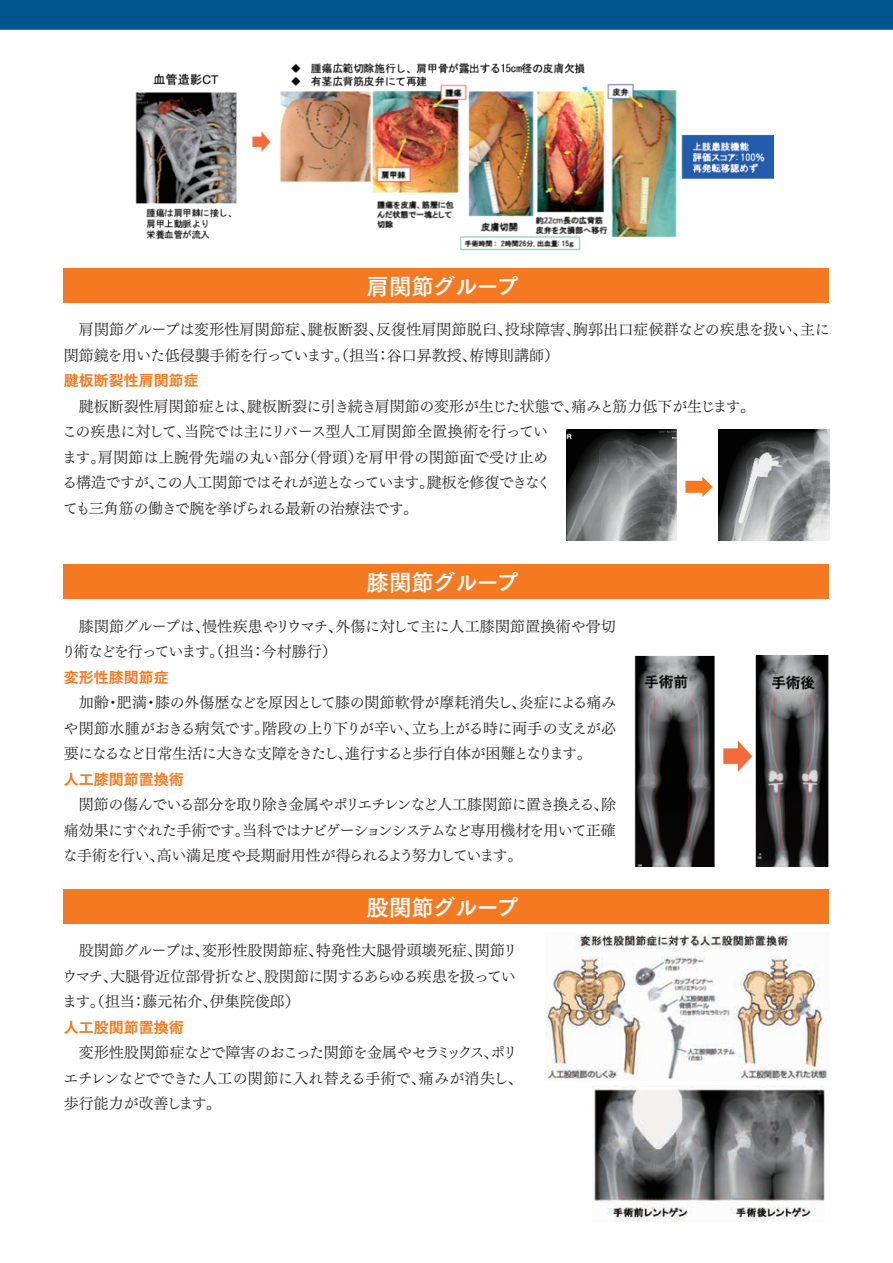
<style>
.page{position:relative;width:893px;height:1263px;background:#fff}
.page>*{position:absolute;margin:0;border:0;box-sizing:border-box;transform-origin:0 0}
.t1{font:22.5px "Tsuku Go Pro B";letter-spacing:-.035em;color:#fff}
.t2{font:15px/25.5px "Tsuku Min Pr 5 R";letter-spacing:-.025em;color:#231f20}
.t3{font:15px/25.5px "Tsuku Min Pr 5 R";letter-spacing:-.07em;color:#231f20;text-align:right}
.t4{font:15px/25.5px "Tsuku Min Pr 5 R";letter-spacing:-.055em;color:#231f20}
.t5{font:15px/25.5px "Tsuku Min Pr 5 R";color:#231f20}
.t6{font:15px "Tsuku Min Pr 5 R";letter-spacing:.01em;color:#231f20}
.t7{font:15px "Tsuku Min Pr 5 R";letter-spacing:-.06em;color:#231f20}
.t8{font:15px "Tsuku Go Pro E";color:#f47921}
.t9{font:15px "Tsuku Min Pr 5 R";letter-spacing:.005em;color:#231f20}
.t10{font:15px "Tsuku Min Pr 5 R";letter-spacing:-.12em;color:#231f20}
.t11{font:15px "Tsuku Min Pr 5 R";letter-spacing:.015em;color:#231f20}
.t12{font:15px "Tsuku Min Pr 5 R";letter-spacing:-.005em;color:#231f20}
</style>
<div class="page">
<div style="left:0;top:0;width:893px;height:30px;background:#00548e"></div>
<img style="left:566px;top:430px;width:111px;height:111px">
<img style="left:718px;top:430px;width:111px;height:111px">
<img style="left:136px;top:63px;width:637px;height:188px">
<div style="left:685px;top:481px;width:19px;height:12px;background:#f47921"></div>
<svg style="left:702px;top:477px;width:11px;height:20px"></svg>
<img style="left:634px;top:655px;width:195px;height:211px">
<img style="left:546px;top:934px;width:282px;height:145px">
<img style="left:593px;top:1086px;width:232px;height:136px">
<div style="left:64px;top:268px;width:765px;height:34px;background:#f47921"></div>
<div style="left:64px;top:565px;width:765px;height:34px;background:#f47921"></div>
<div style="left:64px;top:889px;width:765px;height:34px;background:#f47921"></div>
<h1 class="t1" style="left:367px;top:267px;width:153px">肩関節グループ</h1>
<p class="t6" style="left:64px;top:316px;width:253px">　肩関節グループは変形性肩関節症、</p>
<p class="t6" style="left:376px;top:316px;width:138px">反復性肩関節脱臼、</p>
<p class="t2" style="left:505px;top:315px;width:77px">投球障害、</p>
<p class="t5" style="left:573px;top:315px;width:236px">胸郭出口症候群などの疾患を扱い、</p>
<p class="t2" style="left:308px;top:315px;width:77px">腱板断裂、</p>
<p class="t2" style="left:800px;top:315px;width:31px">主に</p>
<p class="t7" style="left:64px;top:342px;width:317px">関節鏡を用いた低侵襲手術を行っています。（担当</p>
<p class="t8" style="left:64px;top:367px;width:137px">腱板断裂性肩関節症</p>
<p class="t2" style="left:469px;top:341px;width:91px">栫博則講師(</p>
<p class="t2" style="left:387px;top:341px;width:92px">谷口昇教授、</p>
<p class="t2" style="left:375px;top:341px;width:16px">：</p>
<p class="t5" style="left:184px;top:392px;width:365px;text-indent:-120px">　腱板断裂性肩関節症とは、<br>当院では主にリバース型人工肩関節全置換術を行ってい</p>
<p class="t2" style="left:247px;top:392px;width:333px">腱板断裂に引き続き肩関節の変形が生じた状態で、</p>
<p class="t2" style="left:571px;top:392px;width:185px">痛みと筋力低下が生じます。</p>
<p class="t2" style="left:62px;top:417px;width:131px">この疾患に対して、</p>
<p class="t2" style="left:302px;top:443px;width:62px">（骨頭）</p>
<p class="t11" style="left:98px;top:444px;width:213px">肩関節は上腕骨先端の丸い部分</p>
<p class="t12" style="left:354px;top:444px;width:195px">を肩甲骨の関節面で受け止め</p>
<p class="t2" style="left:62px;top:443px;width:45px">ます。</p>
<p class="t3" style="left:427px;top:468px;width:126px">腱板を修復できなく</p>
<p class="t4" style="left:62px;top:468px;width:374px">る構造ですがこの人工関節ではそれが逆となっています。</p>
<p class="t2" style="left:63px;top:468px;width:357px;text-indent:86px">、<br>ても三角筋の働きで腕を挙げられる最新の治療法です。</p>
<h1 class="t1" style="left:367px;top:563px;width:153px">膝関節グループ</h1>
<p class="t9" style="left:335px;top:613px;width:282px">外傷に対して主に人工膝関節置換術や骨切</p>
<p class="t7" style="left:202px;top:613px;width:142px">慢性疾患やリウマチ、</p>
<p class="t2" style="left:64px;top:612px;width:147px">　膝関節グループは、</p>
<p class="t10" style="left:61px;top:638px;width:195px">り術などを行っています。（担当</p>
<p class="t8" style="left:64px;top:664px;width:106px">変形性膝関節症</p>
<p class="t2" style="left:155px;top:688px;width:463px">膝の外傷歴などを原因として膝の関節軟骨が摩耗消失し炎症による痛み</p>
<p class="t2" style="left:511px;top:688px;width:16px">、</p>
<p class="t2" style="left:262px;top:637px;width:77px">今村勝行(</p>
<p class="t2" style="left:251px;top:637px;width:16px">：</p>
<p class="t2" style="left:64px;top:688px;width:47px">　加齢</p>
<p class="t2" style="left:117px;top:688px;width:32px">肥満</p>
<p class="t2" style="left:105px;top:688px;width:16px">・</p>
<p class="t2" style="left:144px;top:688px;width:16px">・</p>
<p class="t4" style="left:64px;top:714px;width:530px">や関節水腫がおきる病気です。<br>要になるなど日常生活に大きな支障をきたし進行すると歩行自体が困難となります。</p>
<p class="t2" style="left:338px;top:739px;width:16px">、</p>
<p class="t8" style="left:64px;top:766px;width:121px">人工膝関節置換術</p>
<p class="t3" style="left:64px;top:790px;width:554px">　関節の傷んでいる部分を取り除き金属やポリエチレンなど人工膝関節に置き換える除、当科ではナビゲーションシステムなど専用機材を用いて正確</p>
<p class="t2" style="left:262px;top:714px;width:158px">階段の上り下りが辛い、</p>
<p class="t2" style="left:412px;top:714px;width:206px">立ち上がる時に両手の支えが必</p>
<p class="t2" style="left:157px;top:816px;width:367px;text-indent:-93px">痛効果にすぐれた手術です。<br>高い満足度や長期耐用性が得られるよう努力しています。</p>
<p class="t2" style="left:63px;top:841px;width:103px">な手術を行い、</p>
<h1 class="t1" style="left:367px;top:888px;width:153px">股関節グループ</h1>
<p class="t2" style="left:475px;top:936px;width:44px">関節リ</p>
<p class="t6" style="left:316px;top:937px;width:168px">特発性大腿骨頭壊死症、</p>
<p class="t2" style="left:64px;top:936px;width:147px">　股関節グループは、</p>
<p class="t6" style="left:202px;top:937px;width:123px">変形性股関節症、</p>
<p class="t3" style="left:264px;top:961px;width:253px">股関節に関するあらゆる疾患を扱ってい</p>
<p class="t5" style="left:62px;top:961px;width:211px">ウマチ大腿骨近位部骨折など、</p>
<p class="t2" style="left:103px;top:961px;width:16px">、</p>
<p class="t2" style="left:210px;top:987px;width:91px">伊集院俊郎(</p>
<p class="t2" style="left:62px;top:987px;width:74px">ます。（担当</p>
<p class="t8" style="left:64px;top:1013px;width:121px">人工股関節置換術</p>
<p class="t2" style="left:64px;top:1038px;width:455px">　変形性股関節症などで障害のおこった関節を金属やセラミックスポリ</p>
<p class="t2" style="left:419px;top:1038px;width:105px;text-indent:65px">、<br>痛みが消失し、</p>
<p class="t2" style="left:142px;top:987px;width:76px">藤元祐介、</p>
<p class="t2" style="left:131px;top:987px;width:16px">：</p>
<p class="t2" style="left:63px;top:1063px;width:364px">エチレンなどでできた人工の関節に入れ替える手術で、歩行能力が改善します。</p>
</div>
